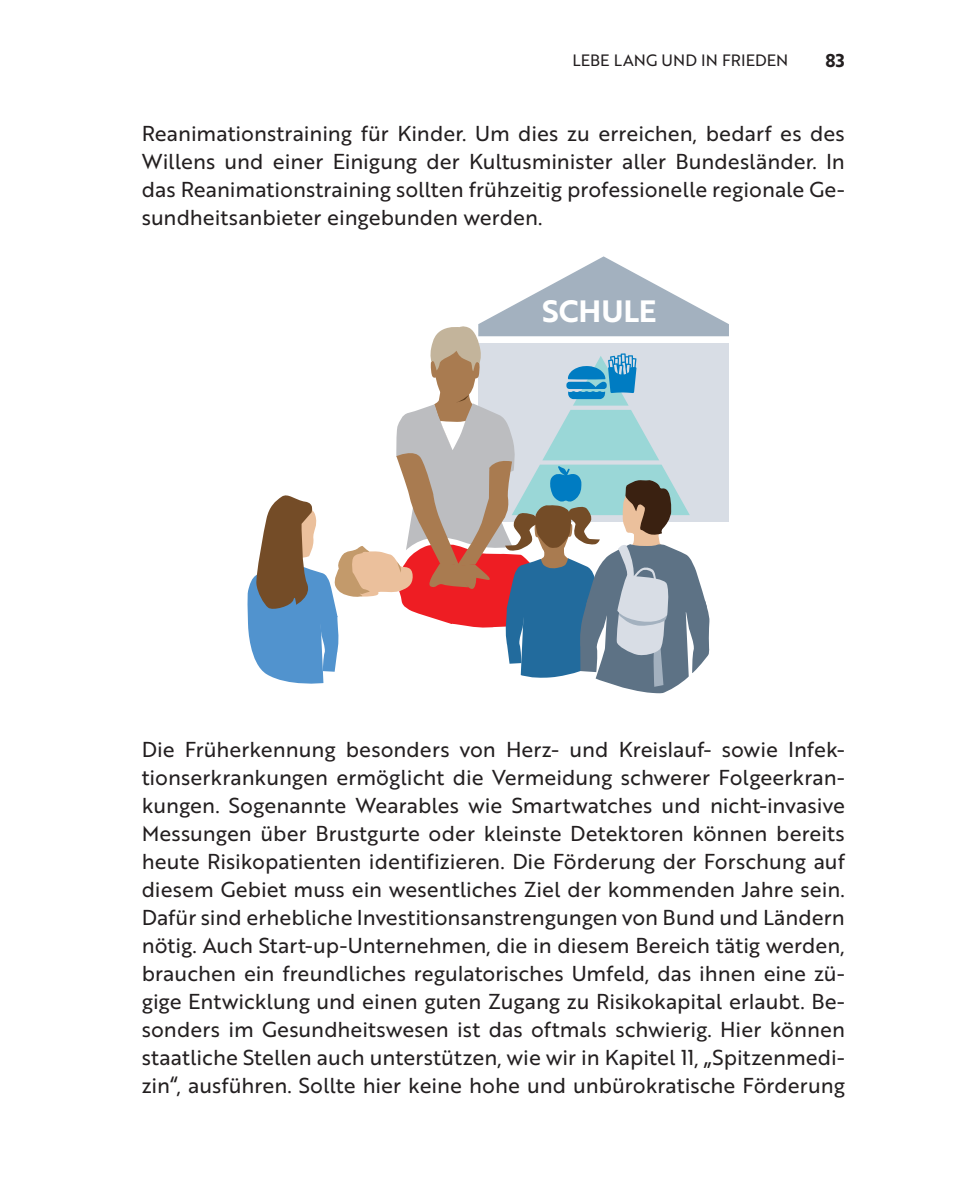
<style>
.page{position:relative;width:964px;height:1191px;background:#fff}
.page>*{position:absolute;margin:0;border:0;box-sizing:border-box;transform-origin:0 0}
.t1{font:30px "Brother 1816 Bold";color:#fff}
.Fließtext{font:21px/28px "Brother 1816 Regular";color:#231f20;text-align:justify}
.t2{font:18px "Brother 1816 Bold";color:#231f20}
.t3{font:16px "Brother 1816 Regular";color:#231f20}
</style>
<div class="page">
<svg style="left:247px;top:256px;width:482px;height:438px"></svg>
<p class="t3" style="left:572px;top:48px;width:19px">Lebe</p>
<p class="t3" style="left:614px;top:48px;width:12px">lang</p>
<p class="t3" style="left:661px;top:48px;width:13px">und</p>
<p class="t3" style="left:701px;top:48px;width:40px">in Frieden</p>
<p class="t2" style="left:825px;top:46px;width:21px">83</p>
<p class="Fließtext" style="left:142px;top:118px;width:704px">Reanimationstraining für Kinder. Um dies zu erreichen, bedarf es des Willens und einer Einigung der Kultusminister aller Bundesländer. In das Reanimationstraining sollten frühzeitig professionelle regionale Ge&shy;sundheitsanbieter eingebunden werden.</p>
<p class="t1" style="left:542px;top:288px;width:116px">SCHULE</p>
<p class="Fließtext" style="left:142px;top:734px;width:705px">Die Früherkennung besonders von Herz- und Kreislauf- sowie Infek&shy;tionserkrankungen ermöglicht die Vermeidung schwerer Folgeerkran&shy;kungen. Sogenannte Wearables wie Smartwatches und nicht-invasive Messungen über Brustgurte oder kleinste Detektoren können bereits heute Risikopatienten identifizieren. Die Förderung der Forschung auf diesem Gebiet muss ein wesentliches Ziel der kommenden Jahre sein.<br>Dafür sind erhebliche Investitionsanstrengungen von Bund und Ländern nötig. Auch Start-up-Unternehmen, die in diesem Bereich tätig werden, brauchen ein freundliches regulatorisches Umfeld, das ihnen eine zü&shy;gige Entwicklung und einen guten Zugang zu Risikokapital erlaubt. Be&shy;sonders im Gesundheitswesen ist das oftmals schwierig. Hier können staatliche Stellen auch unterstützen, wie wir in Kapitel 11, „Spitzenmedi&shy;zin“, ausführen. Sollte hier keine hohe und unbürokratische Förderung</p>
</div>
